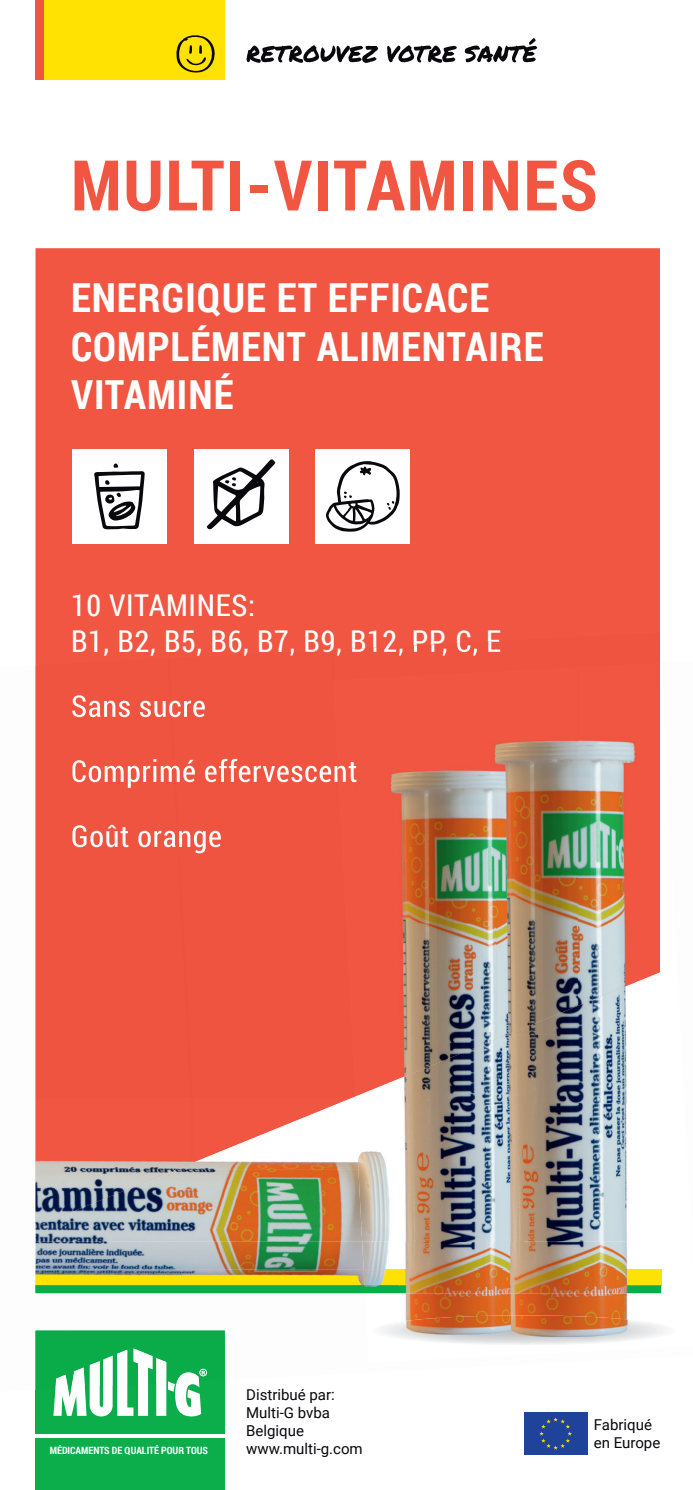
<style>
.page{position:relative;width:693px;height:1490px;background:#fff}
.page>*{position:absolute;margin:0;border:0;box-sizing:border-box;transform-origin:0 0}
.t1{font:700 70px "Roboto Condensed";letter-spacing:.025em;color:#f05641}
.t2{font:700 40px/48px "Roboto Condensed";letter-spacing:.025em;color:#fff}
.t3{font:30px/36px "Roboto Condensed";letter-spacing:.025em;color:#fff}
.t4{font:15px/18px "Roboto";color:#08080d}
.t5{font:700 10px "Roboto Condensed";color:#fff}
</style>
<div class="page">
<div style="left:35px;top:248px;width:624px;height:410px;background:#f05641"></div>
<div style="left:523px;top:1412px;width:64px;height:42px;background:#1f429a"></div>
<svg style="left:539px;top:1417px;width:32px;height:32px"></svg>
<div style="left:35px;top:1330px;width:190px;height:103px;background:#0cad4b"></div>
<div style="left:35px;top:1437px;width:190px;height:52px;background:#0cad4b"></div>
<div style="left:315px;top:449px;width:94px;height:94px;background:#fff"></div>
<div style="left:194px;top:449px;width:94px;height:94px;background:#fff"></div>
<div style="left:72px;top:449px;width:94px;height:94px;background:#fff"></div>
<svg style="left:94px;top:463px;width:51px;height:66px"></svg>
<svg style="left:207px;top:459px;width:68px;height:70px"></svg>
<svg style="left:325px;top:461px;width:74px;height:70px"></svg>
<div style="left:35px;top:0;width:190px;height:80px;background:#ffe201"></div>
<div style="left:35px;top:0;width:9px;height:80px;background:#f05641"></div>
<svg style="left:246px;top:38px;width:290px;height:25px"></svg>
<svg style="left:176px;top:35px;width:39px;height:38px"></svg>
<img style="left:659px;top:632px;width:1px;height:30px">
<img style="left:63px;top:1292px;width:180px;height:2px">
<img style="left:243px;top:1292px;width:121px;height:2px">
<div style="left:35px;top:658px;width:134px;height:160px;background:#ee543f"></div>
<div style="left:169px;top:655px;width:167px;height:163px;background:#ee543f"></div>
<div style="left:333px;top:632px;width:326px;height:35px;background:#ee543f"></div>
<div style="left:35px;top:818px;width:142px;height:160px;background:#ee543f"></div>
<div style="left:177px;top:809px;width:168px;height:169px;background:#ee543f"></div>
<div style="left:35px;top:978px;width:151px;height:119px;background:#ee543f"></div>
<div style="left:186px;top:969px;width:166px;height:128px;background:#ee543f"></div>
<img style="left:35px;top:1330px;width:190px;height:59px">
<svg style="left:53px;top:1348px;width:154px;height:69px"></svg>
<div style="left:35px;top:1286px;width:329px;height:6px;background:#0aab49"></div>
<img style="left:219px;top:641px;width:281px;height:14px">
<img style="left:72px;top:695px;width:133px;height:22px">
<img style="left:72px;top:758px;width:264px;height:30px">
<img style="left:72px;top:824px;width:148px;height:29px">
<img style="left:659px;top:662px;width:1px;height:303px">
<img style="left:345px;top:923px;width:150px;height:173px">
<img style="left:495px;top:749px;width:82px;height:284px">
<img style="left:577px;top:662px;width:82px;height:303px">
<img style="left:336px;top:749px;width:160px;height:174px">
<div style="left:332px;top:667px;width:246px;height:82px;background:#f05641"></div>
<img style="left:364px;top:1240px;width:249px;height:75px">
<img style="left:613px;top:1240px;width:49px;height:75px">
<img style="left:399px;top:1269px;width:261px;height:15px">
<img style="left:404px;top:1103px;width:223px;height:137px">
<img style="left:354px;top:1033px;width:273px;height:70px">
<img style="left:507px;top:965px;width:153px;height:69px">
<img style="left:336px;top:758px;width:20px;height:30px">
<img style="left:382px;top:1315px;width:284px;height:30px">
<img style="left:35px;top:1097px;width:140px;height:72px">
<img style="left:35px;top:1240px;width:327px;height:29px">
<img style="left:35px;top:1269px;width:329px;height:17px">
<img style="left:35px;top:1169px;width:319px;height:71px">
<img style="left:175px;top:1097px;width:179px;height:72px">
<img style="left:362px;top:1240px;width:37px;height:44px">
<img style="left:364px;top:1284px;width:35px;height:2px">
<img style="left:354px;top:1097px;width:45px;height:143px">
<h1 class="t1" style="left:71px;top:136px;width:528px">MULTI-VITAMINES</h1>
<h2 class="t2" style="left:71px;top:273px;width:473px">ENERGIQUE ET EFFICACE<br>COMPLÉMENT ALIMENTAIRE<br>VITAMINÉ</h2>
<h3 class="t3" style="left:71px;top:586px;width:431px">10 VITAMINES:<br>B1, B2, B5, B6, B7, B9, B12, PP, C, E</h3>
<p class="t5" style="left:50px;top:1442px;width:160px">MÉDICAMENTS DE QUALITÉ POUR TOUS</p>
<p class="t4" style="left:246px;top:1384px;width:118px">Distribué par:<br>Multi-G bvba<br>Belgique www.multi-g.com</p>
<p class="t4" style="left:593px;top:1415px;width:68px">Fabriqué en Europe</p>
</div>
